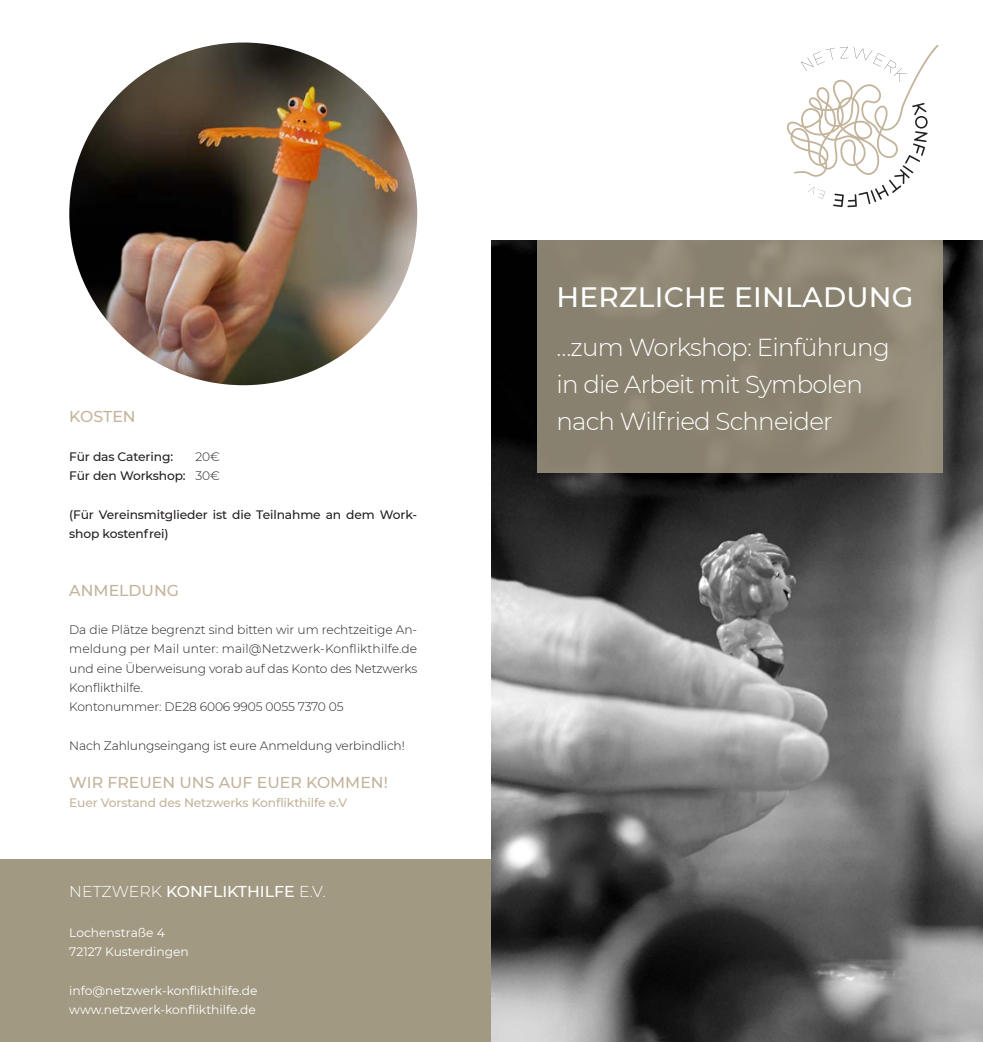
<style>
.page{position:relative;width:983px;height:1042px;background:#fff}
.page>*{position:absolute;margin:0;border:0;box-sizing:border-box;transform-origin:0 0}
.t1{font:500 28px "Montserrat";letter-spacing:.01em;color:#fff}
.t2{font:300 24.5px/36.8px "Montserrat";letter-spacing:-.03em;color:#fff}
.t3{font:500 15.75px "Montserrat";color:#c3b49b}
.t4{font:500 15.75px "Montserrat";color:#fff}
.t5{font:300 12.25px/19.2px "Montserrat";letter-spacing:-.01em;color:#231f20}
.t6{font:500 12.25px/19.2px "Montserrat";letter-spacing:-.01em;color:#231f20}
.t7{font:12.25px "Montserrat";color:#fff}
.t8{font:500 12.25px "Montserrat";letter-spacing:-.01em;color:#c3b49b}
.s1{font-weight:300}
</style>
<div class="page">
<svg style="left:787px;top:45px;width:151px;height:162px"></svg>
<div style="left:0;top:859px;width:491px;height:183px;background:#a29983"></div>
<img style="left:491px;top:240px;width:491px;height:802px">
<div style="left:537px;top:240px;width:405px;height:233px;background:linear-gradient(to right,#87806d,#938b79)"></div>
<img style="left:69px;top:43px;width:348px;height:342px">
<p class="t3" style="left:69px;top:406px;width:68px">KOSTEN</p>
<p class="t6" style="left:69px;top:446px;width:105px">Für das Catering:</p>
<p class="t5" style="left:195px;top:446px;width:26px">20€</p>
<p class="t6" style="left:69px;top:466px;width:152px">Für den Workshop: <span class="s1">30€</span></p>
<p class="t6" style="left:69px;top:504px;width:349px">(Für Vereinsmitglieder ist die Teilnahme an dem Work&shy;shop kostenfrei)</p>
<p class="t3" style="left:69px;top:579px;width:111px">ANMELDUNG</p>
<p class="t5" style="left:69px;top:620px;width:349px">Da die Plätze begrenzt sind bitten wir um rechtzeitige An&shy;meldung per Mail unter: mail@Netzwerk-Konflikthilfe.de</p>
<p class="t5" style="left:69px;top:658px;width:349px">und eine Überweisung vorab auf das Konto des Netzwerks<br>Konflikthilfe.</p>
<p class="t5" style="left:69px;top:697px;width:276px">Kontonummer: DE28 6006 9905 0055 7370 05</p>
<p class="t5" style="left:69px;top:735px;width:337px">Nach Zahlungseingang ist eure Anmeldung verbindlich!</p>
<p class="t3" style="left:69px;top:771px;width:320px">WIR FREUEN UNS AUF EUER KOMMEN!</p>
<p class="t8" style="left:69px;top:794px;width:279px">Euer Vorstand des Netzwerks Konflikthilfe e.V</p>
<p class="t4" style="left:69px;top:880px;width:258px"><span class="s1">NETZWERK</span> KONFLIKTHILFE <span class="s1">E.V.</span></p>
<p class="t7" style="left:69px;top:924px;width:97px">Lochenstraße 4</p>
<p class="t7" style="left:69px;top:943px;width:121px">72127 Kusterdingen</p>
<p class="t7" style="left:69px;top:982px;width:189px">info@netzwerk-konflikthilfe.de</p>
<p class="t7" style="left:69px;top:1001px;width:188px">www.netzwerk-konflikthilfe.de</p>
<p class="t1" style="left:556px;top:278px;width:358px">HERZLICHE EINLADUNG</p>
<p class="t2" style="left:556px;top:329px;width:335px">…zum Workshop: Einführung in die Arbeit mit Symbolen nach Wilfried Schneider</p>
</div>
